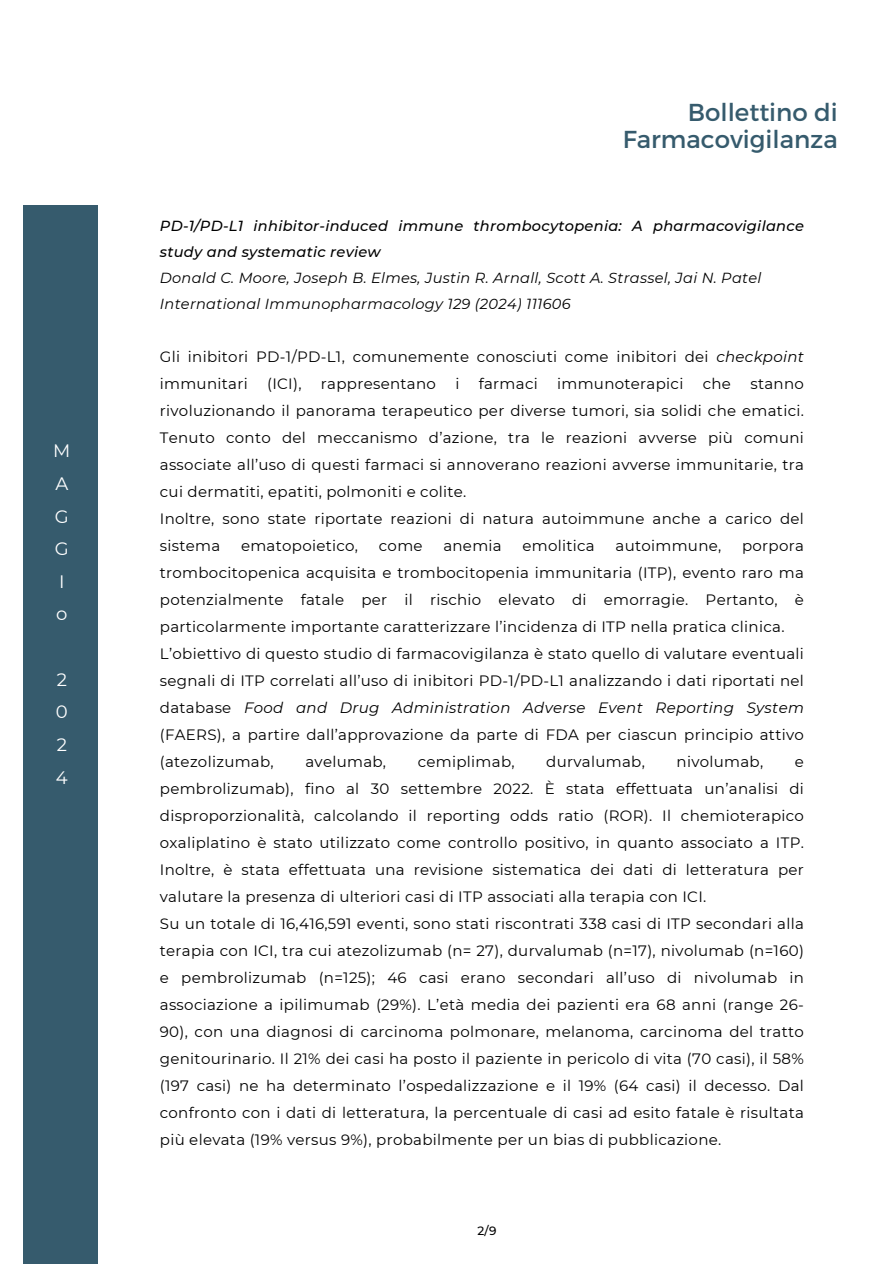
<style>
.page{position:relative;width:894px;height:1264px;background:#fff}
.page>*{position:absolute;margin:0;border:0;box-sizing:border-box;transform-origin:0 0}
.t1{font:24.45px/27px "Montserrat";color:#365b6d;text-align:right}
.t2{font:18px/32.7px "Montserrat";color:#fff}
.t3{font:15px/27px "Montserrat";letter-spacing:.02em;color:#000}
.t4{font:italic 14.55px/25.8px "Montserrat";letter-spacing:.02em;color:#000}
.t5{font:500 12px "Montserrat";color:#000}
.s1{font-weight:500}
.s2{font-style:italic}
</style>
<div class="page">
<div style="left:23px;top:206px;width:74px;height:1057px;background:#365b6d"></div>
<h2 class="t2" style="left:53px;top:434px;width:19px">M<br>A<br>G<br>G<br>I o</h2>
<h2 class="t2" style="left:56px;top:663px;width:13px;text-align:justify">2<br>0<br>2<br>4</h2>
<h1 class="t1" style="left:622px;top:97px;width:216px">Bollettino di<br>Farmacovigilanza</h1>
<h3 class="t4" style="left:160px;top:213px;width:645px"><span class="s1">PD-1/PD-L1 inhibitor-induced immune thrombocytopenia: A pharmacovigilance study and systematic review<br></span>Donald C. Moore, Joseph B. Elmes, Justin R. Arnall, Scott A. Strassel, Jai N. Patel International Immunopharmacology 129 (2024) 111606</h3>
<h3 class="t3" style="left:160px;top:343px;width:645px">Gli inibitori PD-1/PD-L1, comunemente conosciuti come inibitori dei <span class="s2">checkpoint </span>immunitari</h3>
<h3 class="t3" style="left:267px;top:370px;width:36px">(ICI),</h3>
<h3 class="t3" style="left:321px;top:370px;width:116px">rappresentano</h3>
<h3 class="t3" style="left:455px;top:370px;width:6px">i</h3>
<h3 class="t3" style="left:478px;top:370px;width:60px">farmaci</h3>
<h3 class="t3" style="left:557px;top:370px;width:128px">immunoterapici</h3>
<h3 class="t3" style="left:702px;top:370px;width:30px">che</h3>
<h3 class="t3" style="left:160px;top:370px;width:645px;text-indent:590px">stanno rivoluzionando il panorama terapeutico per diverse tumori, sia solidi che ematici.<br>Tenuto conto del meccanismo d’azione, tra le reazioni avverse più comuni associate all’uso di questi farmaci si annoverano reazioni avverse immunitarie, tra cui dermatiti, epatiti, polmoniti e colite.<br>Inoltre, sono state riportate reazioni di natura autoimmune anche a carico del sistema</h3>
<h3 class="t3" style="left:241px;top:532px;width:119px">ematopoietico,</h3>
<h3 class="t3" style="left:379px;top:532px;width:45px">come</h3>
<h3 class="t3" style="left:443px;top:532px;width:60px">anemia</h3>
<h3 class="t3" style="left:522px;top:532px;width:74px">emolitica</h3>
<h3 class="t3" style="left:615px;top:532px;width:107px">autoimmune,</h3>
<h3 class="t3" style="left:160px;top:532px;width:645px;text-indent:582px">porpora trombocitopenica acquisita e trombocitopenia immunitaria (ITP), evento raro ma potenzialmente fatale per il rischio elevato di emorragie. Pertanto, è particolarmente importante caratterizzare l’incidenza di ITP nella pratica clinica.<br>L’obiettivo di questo studio di farmacovigilanza è stato quello di valutare eventuali segnali di ITP correlati all’uso di inibitori PD-1/PD-L1 analizzando i dati riportati nel database <span class="s2">Food and Drug Administration Adverse Event Reporting System </span>(FAERS), a partire dall’approvazione da parte di FDA per ciascun principio attivo (atezolizumab,</h3>
<h3 class="t3" style="left:305px;top:748px;width:82px">avelumab,</h3>
<h3 class="t3" style="left:417px;top:748px;width:98px">cemiplimab,</h3>
<h3 class="t3" style="left:546px;top:748px;width:100px">durvalumab,</h3>
<h3 class="t3" style="left:676px;top:748px;width:88px">nivolumab,</h3>
<h3 class="t3" style="left:160px;top:748px;width:645px;text-indent:635px">e pembrolizumab), fino al 30 settembre 2022. È stata effettuata un’analisi di disproporzionalità, calcolando il reporting odds ratio (ROR). Il chemioterapico oxaliplatino è stato utilizzato come controllo positivo, in quanto associato a ITP.<br>Inoltre, è stata effettuata una revisione sistematica dei dati di letteratura per valutare la presenza di ulteriori casi di ITP associati alla terapia con ICI.<br>Su un totale di 16,416,591 eventi, sono stati riscontrati 338 casi di ITP secondari alla terapia con ICI, tra cui atezolizumab (n= 27), durvalumab (n=17), nivolumab (n=160) e pembrolizumab (n=125); 46 casi erano secondari all’uso di nivolumab in associazione a ipilimumab (29%). L’età media dei pazienti era 68 anni (range 26- 90), con una diagnosi di carcinoma polmonare, melanoma, carcinoma del tratto genitourinario. Il 21% dei casi ha posto il paziente in pericolo di vita (70 casi), il 58% (197 casi) ne ha determinato l’ospedalizzazione e il 19% (64 casi) il decesso. Dal confronto con i dati di letteratura, la percentuale di casi ad esito fatale è risultata più elevata (19% versus 9%), probabilmente per un bias di pubblicazione.</h3>
<p class="t5" style="left:477px;top:1223px;width:20px">2/9</p>
</div>
